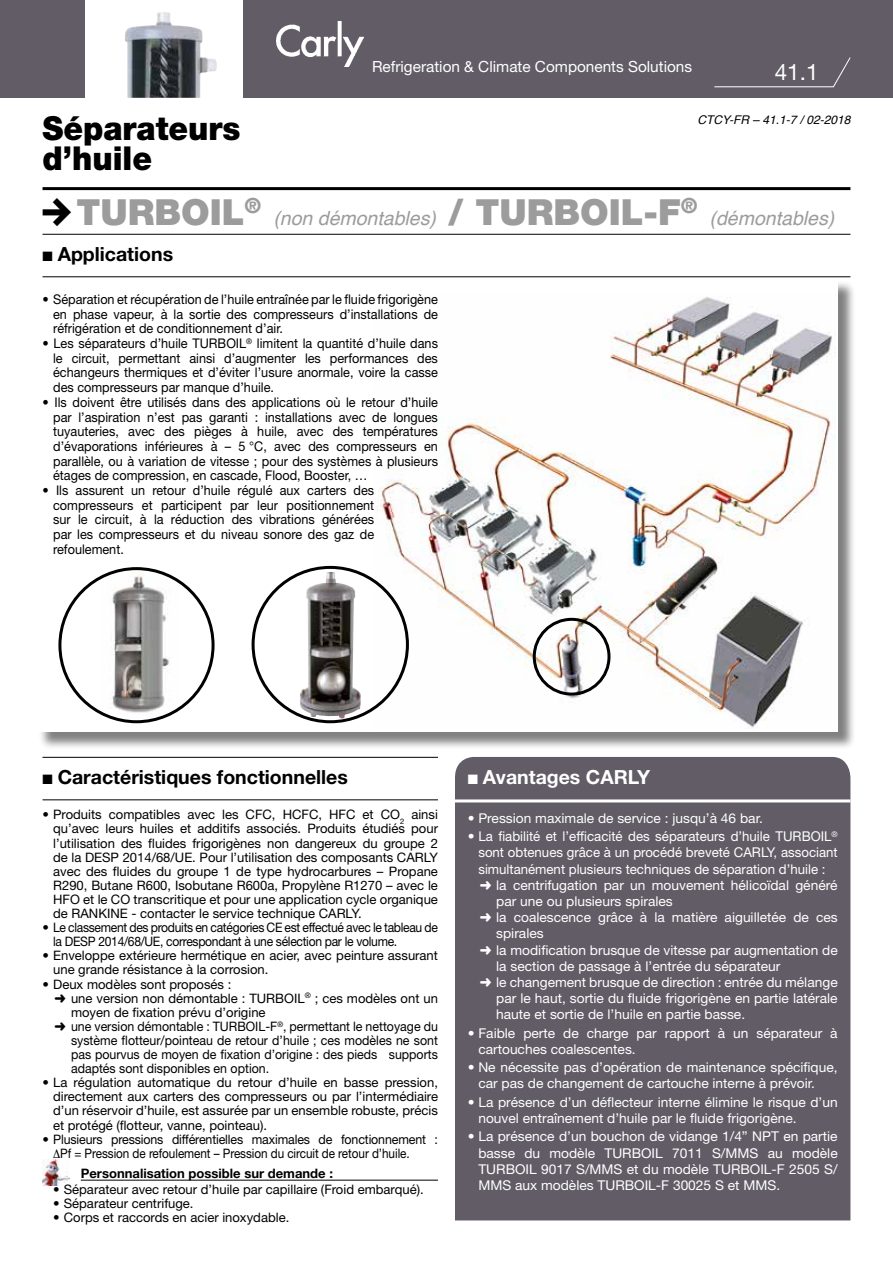
<style>
.page{position:relative;width:893px;height:1263px;background:#fff}
.page>*{position:absolute;margin:0;border:0;box-sizing:border-box;transform-origin:0 0}
.t1{font:900 36px "Helvetica Neue";color:#9c9c9d}
.t2{font:900 33px/30px "Helvetica Neue";color:#000;scale:.95 1}
.t3{font:22.5px "Helvetica Neue";color:#fff}
.t4{font:700 19.5px "Helvetica Neue";color:#000}
.t5{font:italic 19.5px "Helvetica";color:#9c9c9d}
.t6{font:700 19.5px "Helvetica Neue";color:#fff}
.t7{font:15.3px "Helvetica Neue";color:#fff}
.t8{font:13.5px/16.2px "Helvetica Neue";color:#fff}
.t9{font:13.35px/14.7px "Helvetica Neue";color:#000;text-align:justify;scale:.95 1}
.t10{font:13.05px/14.1px "Helvetica Neue";color:#000;text-align:justify}
.t11{font:13.05px "Helvetica Neue";color:#000;scale:.95 1}
.t12{font:13.05px/14.1px "Helvetica Neue";letter-spacing:-.025em;color:#000}
.t13{font:700 13.05px "Helvetica Neue";color:#000}
.t14{font:italic 12px "Helvetica";color:#000}
.s1{font-family:"Helvetica Neue";font-weight:900;font-style:normal;font-size:36px}
</style>
<div class="page">
<div style="left:0;top:0;width:893px;height:98px;background:#615c66"></div>
<div style="left:455px;top:757px;width:395px;height:463px;background:#615c66"></div>
<hr style="left:43px;top:187px;width:807px;height:3px;background:#000">
<hr style="left:43px;top:234px;width:807px;height:1px;background:#000">
<hr style="left:43px;top:276px;width:807px;height:1px;background:#000">
<hr style="left:43px;top:757px;width:395px;height:1px;background:#000">
<hr style="left:43px;top:799px;width:395px;height:1px;background:#000">
<hr style="left:455px;top:799px;width:395px;height:3px;background:#fff">
<div style="left:85px;top:0;width:157px;height:99px;background:#fff"></div>
<img style="left:276px;top:21px;width:88px;height:45px">
<svg style="left:714px;top:57px;width:137px;height:31px"></svg>
<img style="left:125px;top:12px;width:92px;height:86px">
<div style="left:38px;top:280px;width:818px;height:470px;background:#000;opacity:.5"></div>
<div style="left:36px;top:278px;width:802px;height:453px;background:#fff"></div>
<img style="left:101px;top:570px;width:77px;height:151px">
<div style="left:58px;top:567px;width:157px;height:156px;border:3px solid #000;border-radius:50%"></div>
<img style="left:374px;top:297px;width:462px;height:431px">
<div style="left:533px;top:618px;width:77px;height:78px;border:3px solid #000;border-radius:50%"></div>
<img style="left:299px;top:572px;width:62px;height:146px">
<div style="left:252px;top:566px;width:157px;height:157px;border:3px solid #000;border-radius:50%"></div>
<hr style="left:81px;top:1180px;width:357px;height:1px;background:#000">
<img style="left:43px;top:1159px;width:27px;height:26px">
<p class="t7" style="left:372px;top:57px;width:322px">Refrigeration &amp; Climate Components Solutions</p>
<h3 class="t3" style="left:775px;top:58px;width:45px">41.1</h3>
<h2 class="t2" style="left:43px;top:113px;width:210px">Séparateurs d’huile</h2>
<p class="t14" style="left:697px;top:110px;width:154px">CTCY-FR – 41.1-7 / 02-2018</p>
<h1 class="t1" style="left:77px;top:190px;width:186px">TURBOIL<sup>®</sup></h1>
<h3 class="t5" style="left:273px;top:203px;width:426px">(non démontables) <span class="s1">/ TURBOIL-F</span><sup>®</sup></h3>
<h3 class="t4" style="left:43px;top:242px;width:132px">■ Applications</h3>
<p class="t9" style="left:53px;top:292px;width:407px;text-indent:-11px">• Séparation et récupération de l’huile entraînée par le fluide frigorigène en phase vapeur, à la sortie des compresseurs d’installations de réfrigération et de conditionnement d’air.</p>
<p class="t9" style="left:53px;top:336px;width:407px;text-indent:-11px">• Les séparateurs d’huile TURBOIL<sup>®</sup> limitent la quantité d’huile dans le circuit, permettant ainsi d’augmenter les performances des échangeurs thermiques et d’éviter l’usure anormale, voire la casse des compresseurs par manque d’huile.</p>
<p class="t9" style="left:53px;top:394px;width:407px;text-indent:-11px">• Ils doivent être utilisés dans des applications où le retour d’huile par l’aspiration n’est pas garanti : installations avec de longues tuyauteries, avec des pièges à huile, avec des températures d’évaporations inférieures à – 5 °C, avec des compresseurs en parallèle, ou à variation de vitesse ; pour des systèmes à plusieurs étages de compression, en cascade, Flood, Booster, …</p>
<p class="t9" style="left:53px;top:483px;width:339px;text-indent:-11px">• Ils assurent un retour d’huile régulé aux carters des compresseurs et participent par leur positionnement sur le circuit, à la réduction des vibrations générées par les compresseurs et du niveau sonore des gaz de refoulement.</p>
<h3 class="t5" style="left:710px;top:203px;width:126px">(démontables)</h3>
<h3 class="t4" style="left:43px;top:765px;width:307px">■ Caractéristiques fonctionnelles</h3>
<h3 class="t6" style="left:468px;top:765px;width:184px">■ Avantages CARLY</h3>
<p class="t10" style="left:53px;top:807px;width:386px;text-indent:-11px">• Produits compatibles avec les CFC, HCFC, HFC et CO<sub>2</sub> ainsi qu’avec leurs huiles et additifs associés. Produits étudiés pour l’utilisation des fluides frigorigènes non dangereux du groupe 2 de la DESP 2014/68/UE. Pour l’utilisation des composants CARLY avec des fluides du groupe 1 de type hydrocarbures – Propane R290, Butane R600, Isobutane R600a, Propylène R1270 – avec le HFO et le CO transcritique et pour une application cycle organique de RANKINE - contacter le service technique CARLY.</p>
<p class="t12" style="left:53px;top:920px;width:386px;text-indent:-11px">• Le classement des produits en catégories CE est effectué avec le tableau de la DESP 2014/68/UE, correspondant à une sélection par le volume.</p>
<p class="t10" style="left:53px;top:948px;width:386px;text-indent:-11px">• Enveloppe extérieure hermétique en acier, avec peinture assurant une grande résistance à la corrosion.</p>
<p class="t10" style="left:43px;top:977px;width:190px">• Deux modèles sont proposés :</p>
<p class="t10" style="left:55px;top:991px;width:385px">➜ une version non démontable : TURBOIL<sup>®</sup> ; ces modèles ont un</p>
<p class="t10" style="left:71px;top:1005px;width:196px">moyen de fixation prévu d’origine</p>
<p class="t11" style="left:55px;top:1018px;width:405px">➜ une version démontable : TURBOIL-F<sup>®</sup>, permettant le nettoyage du</p>
<p class="t11" style="left:71px;top:1032px;width:388px">système flotteur/pointeau de retour d’huile ; ces modèles ne sont</p>
<p class="t11" style="left:71px;top:1047px;width:388px">pas pourvus de moyen de fixation d’origine : des pieds supports</p>
<p class="t11" style="left:71px;top:1061px;width:210px">adaptés sont disponibles en option.</p>
<p class="t10" style="left:53px;top:1075px;width:386px;text-indent:-11px">• La régulation automatique du retour d’huile en basse pression, directement aux carters des compresseurs ou par l’intermédiaire d’un réservoir d’huile, est assurée par un ensemble robuste, précis et protégé (flotteur, vanne, pointeau).</p>
<p class="t10" style="left:53px;top:1132px;width:386px;text-indent:-11px">• Plusieurs pressions différentielles maximales de fonctionnement : ∆Pf = Pression de refoulement – Pression du circuit de retour d’huile.</p>
<p class="t13" style="left:81px;top:1165px;width:254px">Personnalisation possible sur demande :</p>
<p class="t10" style="left:53px;top:1182px;width:372px">• Séparateur avec retour d’huile par capillaire (Froid embarqué).</p>
<p class="t10" style="left:53px;top:1196px;width:142px">• Séparateur centrifuge.</p>
<p class="t10" style="left:53px;top:1210px;width:238px">• Corps et raccords en acier inoxydable.</p>
<p class="t8" style="left:468px;top:810px;width:297px">• Pression maximale de service : jusqu’à 46 bar.</p>
<p class="t8" style="left:468px;top:828px;width:371px">• La fiabilité et l’efficacité des séparateurs d’huile TURBOIL<sup>®</sup></p>
<p class="t8" style="left:478px;top:844px;width:361px">sont obtenues grâce à un procédé breveté CARLY, associant</p>
<p class="t8" style="left:478px;top:860px;width:349px">simultanément plusieurs techniques de séparation d’huile :</p>
<p class="t8" style="left:480px;top:877px;width:359px">➜ la centrifugation par un mouvement hélicoïdal généré</p>
<p class="t8" style="left:496px;top:893px;width:178px">par une ou plusieurs spirales</p>
<p class="t8" style="left:480px;top:909px;width:359px">➜ la coalescence grâce à la matière aiguilletée de ces</p>
<p class="t8" style="left:496px;top:925px;width:49px">spirales</p>
<p class="t8" style="left:480px;top:941px;width:359px">➜ la modification brusque de vitesse par augmentation de</p>
<p class="t8" style="left:496px;top:958px;width:286px">la section de passage à l’entrée du séparateur</p>
<p class="t8" style="left:480px;top:974px;width:359px">➜ le changement brusque de direction : entrée du mélange</p>
<p class="t8" style="left:496px;top:990px;width:343px">par le haut, sortie du fluide frigorigène en partie latérale</p>
<p class="t8" style="left:496px;top:1006px;width:250px">haute et sortie de l’huile en partie basse.</p>
<p class="t8" style="left:478px;top:1025px;width:361px;text-indent:-11px">• Faible perte de charge par rapport à un séparateur à cartouches coalescentes.</p>
<p class="t8" style="left:478px;top:1059px;width:361px;text-indent:-11px">• Ne nécessite pas d’opération de maintenance spécifique, car pas de changement de cartouche interne à prévoir.</p>
<p class="t8" style="left:478px;top:1094px;width:361px;text-indent:-11px">• La présence d’un déflecteur interne élimine le risque d’un nouvel entraînement d’huile par le fluide frigorigène.</p>
<p class="t8" style="left:478px;top:1128px;width:361px;text-align:justify;text-indent:-11px">• La présence d’un bouchon de vidange 1/4” NPT en partie basse du modèle TURBOIL 7011 S/MMS au modèle TURBOIL 9017 S/MMS et du modèle TURBOIL-F 2505 S/ MMS aux modèles TURBOIL-F 30025 S et MMS.</p>
</div>
